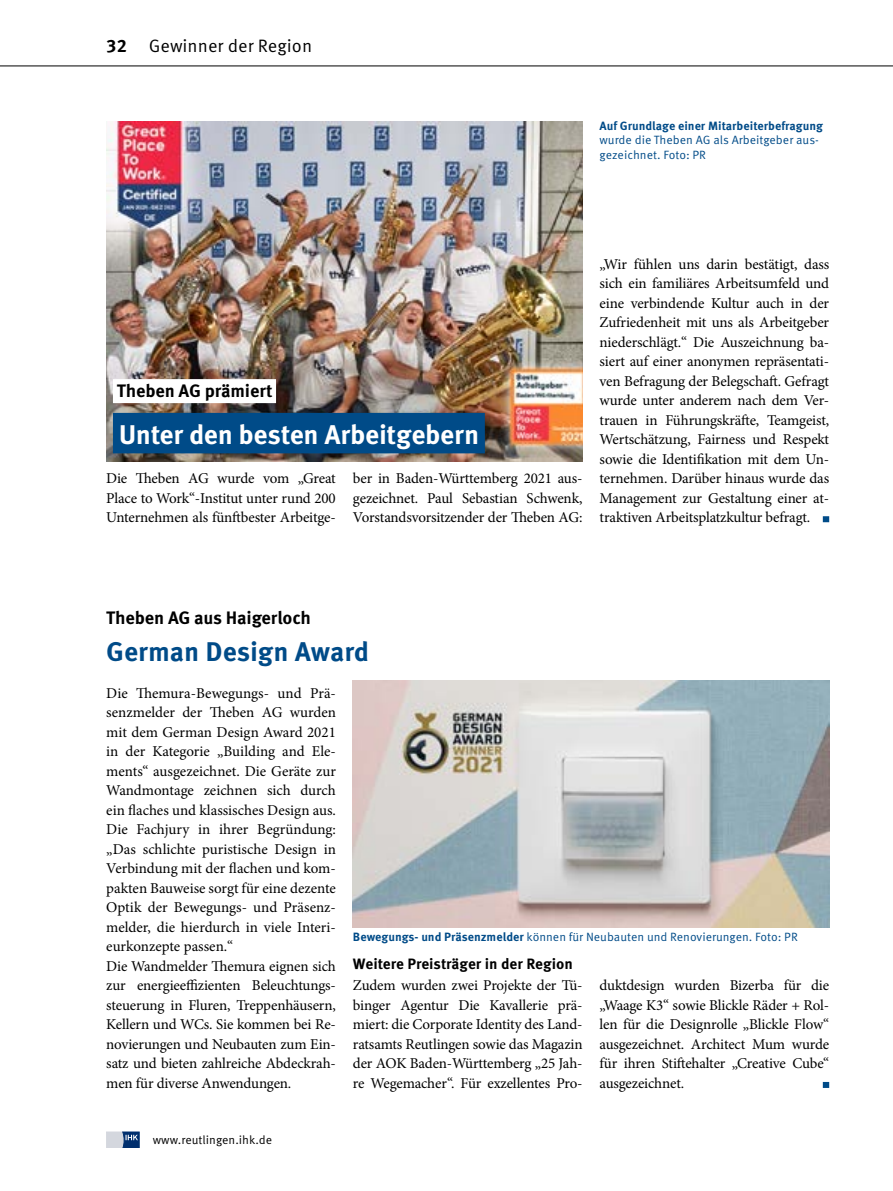
<style>
.page{position:relative;width:893px;height:1191px;background:#fff}
.page>*{position:absolute;margin:0;border:0;box-sizing:border-box;transform-origin:0 0}
.t1{font:700 27px "Meta Correspondence OT";letter-spacing:-.01em;color:#fff}
.t2{font:700 27px "Meta Correspondence OT";color:#004b88}
.t3{font:700 18px "Meta Correspondence OT";letter-spacing:-.01em;color:#000}
.t4{font:18px "Meta Correspondence OT";color:#000}
.t5{font:15px/19.5px "Minion Pro";letter-spacing:-.01em;color:#000;text-align:justify}
.t6{font:700 15px "Meta Correspondence OT";color:#000}
.t7{font:12px/14.4px "Meta Correspondence OT";color:#004b88}
.t8{font:700 12px "Meta Correspondence OT";color:#004b88}
.t9{font:12px "Meta Correspondence OT";color:#000}
.s1{font-weight:700}
</style>
<div class="page">
<hr style="left:0;top:66px;width:893px;height:1px;background:#000">
<svg style="left:106px;top:1132px;width:33px;height:15px"></svg>
<img style="left:106px;top:121px;width:476px;height:340px">
<div style="left:113px;top:379px;width:163px;height:24px;background:#fff"></div>
<div style="left:113px;top:413px;width:372px;height:40px;background:#004b88"></div>
<svg style="left:823px;top:516px;width:6px;height:6px"></svg>
<img style="left:353px;top:680px;width:476px;height:247px">
<svg style="left:823px;top:1082px;width:6px;height:6px"></svg>
<p class="t4" style="left:106px;top:35px;width:207px"><span class="s1">32</span> Gewinner der Region</p>
<p class="t8" style="left:600px;top:118px;width:225px">Auf Grundlage einer Mitarbeiterbefragung</p>
<p class="t7" style="left:600px;top:133px;width:221px">wurde die Theben AG als Arbeitgeber aus&shy;gezeichnet. Foto: PR</p>
<p class="t3" style="left:117px;top:379px;width:157px">Theben AG prämiert</p>
<h1 class="t1" style="left:119px;top:417px;width:362px">Unter den besten Arbeitgebern</h1>
<p class="t5" style="left:106px;top:469px;width:231px">Die Theben AG wurde vom „Great Place to Work“-Institut unter rund 200<br>Unternehmen als fünftbester Arbeitge-</p>
<p class="t5" style="left:353px;top:469px;width:231px">ber in Baden-Württemberg 2021 aus&shy;gezeichnet. Paul Sebastian Schwenk, Vorstandsvorsitzender der Theben AG:</p>
<p class="t5" style="left:600px;top:254px;width:231px">„Wir fühlen uns darin bestätigt, dass sich ein familiäres Arbeitsumfeld und eine verbindende Kultur auch in der Zufriedenheit mit uns als Arbeitgeber niederschlägt.“ Die Auszeichnung ba&shy;siert auf einer anonymen repräsentati&shy;ven Befragung der Belegschaft. Gefragt wurde unter anderem nach dem Ver&shy;trauen in Führungskräfte, Teamgeist, Wertschätzung, Fairness und Respekt sowie die Identifikation mit dem Un&shy;ternehmen. Darüber hinaus wurde das Management zur Gestaltung einer at&shy;traktiven Arbeitsplatzkultur befragt.</p>
<p class="t3" style="left:106px;top:606px;width:207px">Theben AG aus Haigerloch</p>
<h1 class="t2" style="left:106px;top:634px;width:265px">German Design Award</h1>
<p class="t5" style="left:106px;top:683px;width:231px;text-align:left">Die Themura-Bewegungs- und Prä&shy;senzmelder der Theben AG wurden mit dem German Design Award 2021 in der Kategorie „Building and Ele&shy;ments“ ausgezeichnet. Die Geräte zur Wandmontage zeichnen sich durch ein flaches und klassisches Design aus.<br>Die Fachjury in ihrer Begründung: „Das schlichte puristische Design in Verbindung mit der flachen und kom&shy;pakten Bauweise sorgt für eine dezente Optik der Bewegungs- und Präsenz&shy;melder, die hierdurch in viele Interi&shy;eurkonzepte passen.“<br>Die Wandmelder Themura eignen sich zur energieeffizienten Beleuchtungs&shy;steuerung in Fluren, Treppenhäusern, Kellern und WCs. Sie kommen bei Re&shy;novierungen und Neubauten zum Ein&shy;satz und bieten zahlreiche Abdeckrah&shy;men für diverse Anwendungen.</p>
<p class="t7" style="left:353px;top:929px;width:446px"><span class="s1">Bewegungs- und Präsenzmelder</span> können für Neubauten und Renovierungen. Foto: PR</p>
<p class="t5" style="left:600px;top:976px;width:231px">duktdesign wurden Bizerba für die „Waage K3“ sowie Blickle Räder + Rol&shy;len für die Designrolle „Blickle Flow“ ausgezeichnet. Architect Mum wurde für ihren Stiftehalter „Creative Cube“ ausgezeichnet.</p>
<p class="t6" style="left:353px;top:954px;width:221px">Weitere Preisträger in der Region</p>
<p class="t5" style="left:353px;top:976px;width:231px">Zudem wurden zwei Projekte der Tü&shy;binger Agentur Die Kavallerie prä&shy;miert: die Corporate Identity des Land&shy;ratsamts Reutlingen sowie das Magazin der AOK Baden-Württemberg „25 Jah&shy;re Wegemacher“. Für exzellentes Pro-</p>
<p class="t9" style="left:153px;top:1132px;width:121px">www.reutlingen.ihk.de</p>
</div>
